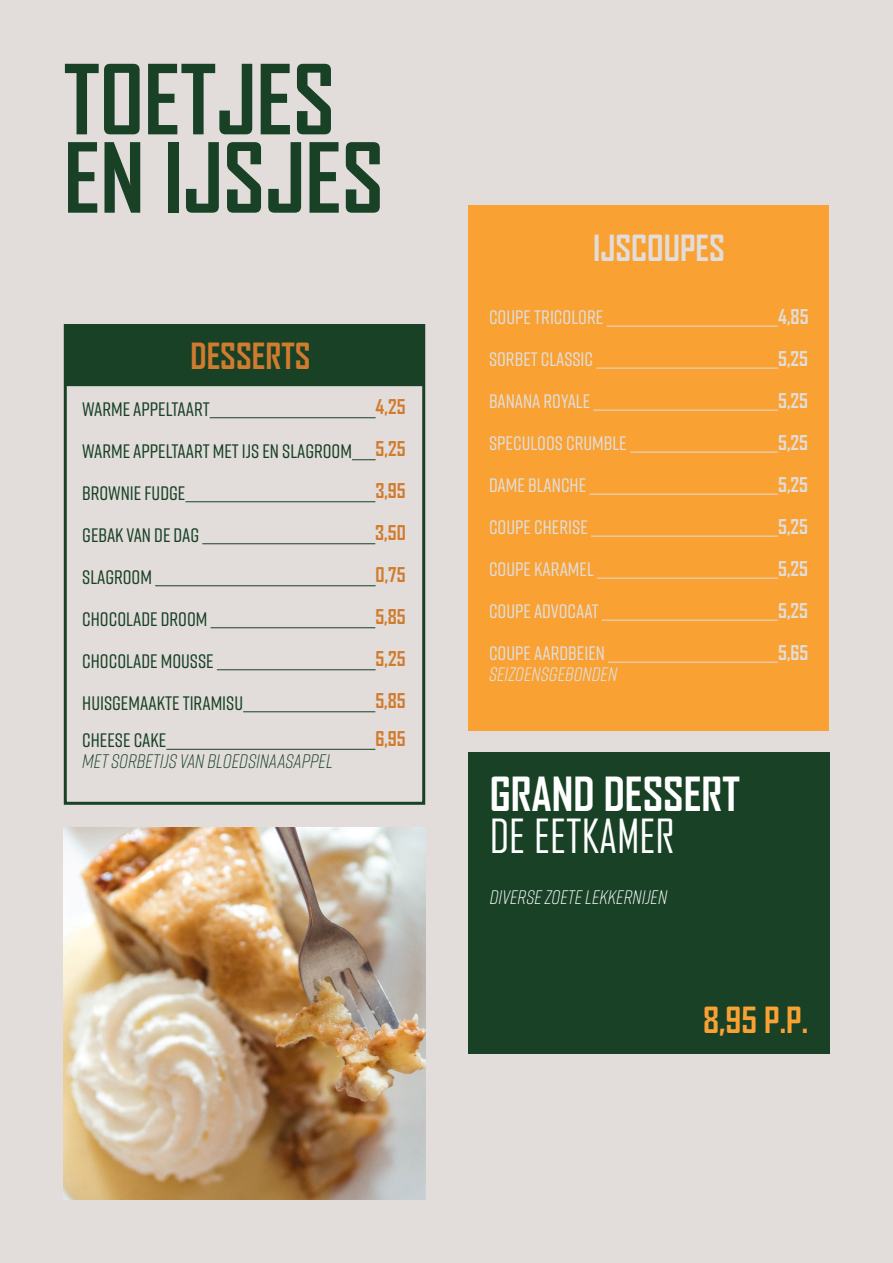
<style>
.page{position:relative;width:893px;height:1263px;background:#e2ddda}
.page>*{position:absolute;margin:0;border:0;box-sizing:border-box;transform-origin:0 0}
.t1{font:700 92.4px "Agency FB";color:#184126}
.t2{font:700 45px "Agency FB";color:#fff}
.t3{font:45px "Agency FB";color:#fff}
.t4{font:700 34.5px "Agency FB";color:#e2ddda}
.t5{font:700 34.5px "Agency FB";color:#d07b2d}
.t6{font:700 34.5px "Agency FB";color:#f9a132}
.t7{font:500 19.5px "Rift";color:#184126}
.t8{font:500 19.5px "Rift";color:#e2ddda}
.t9{font:700 19.5px "Agency FB";color:#e2ddda}
.t10{font:700 19.5px "Agency FB";color:#d07b2d}
.t11{font:italic 300 19.5px "Rift";color:#184126}
.t12{font:italic 300 19.5px "Rift";color:#fff}
.t13{font:italic 19.5px "Rift";color:#e2ddda}
.s1{font-family:"Agency FB";font-weight:700;color:#d07b2d}
</style>
<div class="page">
<div style="left:468px;top:205px;width:361px;height:525px;background:#f9a132"></div>
<hr style="left:606px;top:326px;width:172px;height:1px;background:#e2ddda">
<hr style="left:596px;top:368px;width:182px;height:1px;background:#e2ddda">
<hr style="left:593px;top:410px;width:185px;height:1px;background:#e2ddda">
<hr style="left:630px;top:452px;width:148px;height:1px;background:#e2ddda">
<hr style="left:589px;top:494px;width:189px;height:1px;background:#e2ddda">
<hr style="left:591px;top:536px;width:187px;height:1px;background:#e2ddda">
<hr style="left:597px;top:578px;width:181px;height:1px;background:#e2ddda">
<hr style="left:602px;top:620px;width:176px;height:1px;background:#e2ddda">
<hr style="left:608px;top:662px;width:170px;height:1px;background:#e2ddda">
<div style="left:65px;top:324px;width:360px;height:61px;background:#184126"></div>
<hr style="left:210px;top:417px;width:166px;height:1px;background:#184126">
<svg style="left:352px;top:459px;width:24px;height:1px"></svg>
<hr style="left:185px;top:501px;width:190px;height:1px;background:#184126">
<hr style="left:202px;top:543px;width:173px;height:1px;background:#184126">
<hr style="left:155px;top:585px;width:221px;height:1px;background:#184126">
<hr style="left:211px;top:627px;width:164px;height:1px;background:#184126">
<hr style="left:217px;top:669px;width:159px;height:1px;background:#184126">
<hr style="left:243px;top:711px;width:132px;height:1px;background:#184126">
<hr style="left:166px;top:749px;width:209px;height:1px;background:#184126">
<div style="left:64px;top:324px;width:361px;height:481px;border:3px solid #184126"></div>
<hr style="left:64px;top:383px;width:360px;height:3px;background:#184126">
<img style="left:64px;top:827px;width:361px;height:372px">
<div style="left:468px;top:752px;width:362px;height:302px;background:#184126"></div>
<p class="t1" style="left:64px;top:42px;width:273px">TOETJES</p>
<p class="t1" style="left:64px;top:121px;width:322px">EN IJSJES</p>
<p class="t5" style="left:190px;top:335px;width:122px">DESSERTS</p>
<p class="t7" style="left:82px;top:395px;width:129px">WARME APPELTAART</p>
<p class="t10" style="left:376px;top:395px;width:31px">4,25</p>
<p class="t7" style="left:82px;top:437px;width:325px">WARME APPELTAART MET IJS EN SLAGROOM <span class="s1">5,25</span></p>
<p class="t7" style="left:82px;top:479px;width:105px">BROWNIE FUDGE</p>
<p class="t10" style="left:375px;top:479px;width:32px">3,95</p>
<p class="t7" style="left:82px;top:521px;width:118px">GEBAK VAN DE DAG</p>
<p class="t10" style="left:375px;top:521px;width:32px">3,50</p>
<p class="t7" style="left:82px;top:563px;width:71px">SLAGROOM</p>
<p class="t10" style="left:376px;top:563px;width:31px">0,75</p>
<p class="t7" style="left:82px;top:605px;width:127px">CHOCOLADE DROOM</p>
<p class="t10" style="left:375px;top:605px;width:32px">5,85</p>
<p class="t7" style="left:82px;top:647px;width:133px">CHOCOLADE MOUSSE</p>
<p class="t10" style="left:376px;top:647px;width:31px">5,25</p>
<p class="t7" style="left:82px;top:689px;width:162px">HUISGEMAAKTE TIRAMISU</p>
<p class="t10" style="left:375px;top:689px;width:32px">5,85</p>
<p class="t7" style="left:82px;top:727px;width:86px">CHEESE CAKE</p>
<p class="t10" style="left:375px;top:726px;width:32px">6,95</p>
<p class="t11" style="left:82px;top:748px;width:252px">MET SORBETIJS VAN BLOEDSINAASAPPEL</p>
<p class="t4" style="left:593px;top:227px;width:133px">IJSCOUPES</p>
<p class="t8" style="left:489px;top:304px;width:116px">COUPE TRICOLORE</p>
<p class="t9" style="left:778px;top:305px;width:32px">4,85</p>
<p class="t8" style="left:489px;top:346px;width:106px">SORBET CLASSIC</p>
<p class="t9" style="left:778px;top:347px;width:31px">5,25</p>
<p class="t8" style="left:489px;top:388px;width:103px">BANANA ROYALE</p>
<p class="t9" style="left:778px;top:389px;width:31px">5,25</p>
<p class="t8" style="left:489px;top:430px;width:139px">SPECULOOS CRUMBLE</p>
<p class="t9" style="left:778px;top:431px;width:31px">5,25</p>
<p class="t8" style="left:489px;top:472px;width:99px">DAME BLANCHE</p>
<p class="t9" style="left:778px;top:473px;width:31px">5,25</p>
<p class="t8" style="left:489px;top:514px;width:100px">COUPE CHERISE</p>
<p class="t9" style="left:778px;top:515px;width:31px">5,25</p>
<p class="t8" style="left:489px;top:556px;width:106px">COUPE KARAMEL</p>
<p class="t9" style="left:778px;top:557px;width:31px">5,25</p>
<p class="t8" style="left:489px;top:598px;width:111px">COUPE ADVOCAAT</p>
<p class="t9" style="left:778px;top:599px;width:31px">5,25</p>
<p class="t8" style="left:489px;top:640px;width:118px">COUPE AARDBEIEN</p>
<p class="t9" style="left:778px;top:641px;width:32px">5,65</p>
<p class="t13" style="left:489px;top:661px;width:130px">SEIZOENSGEBONDEN</p>
<p class="t2" style="left:490px;top:766px;width:252px">GRAND DESSERT</p>
<p class="t3" style="left:490px;top:809px;width:187px">DE EETKAMER</p>
<p class="t12" style="left:490px;top:884px;width:179px">DIVERSE ZOETE LEKKERNIJEN</p>
<p class="t6" style="left:703px;top:998px;width:106px">8,95 P.P.</p>
</div>
